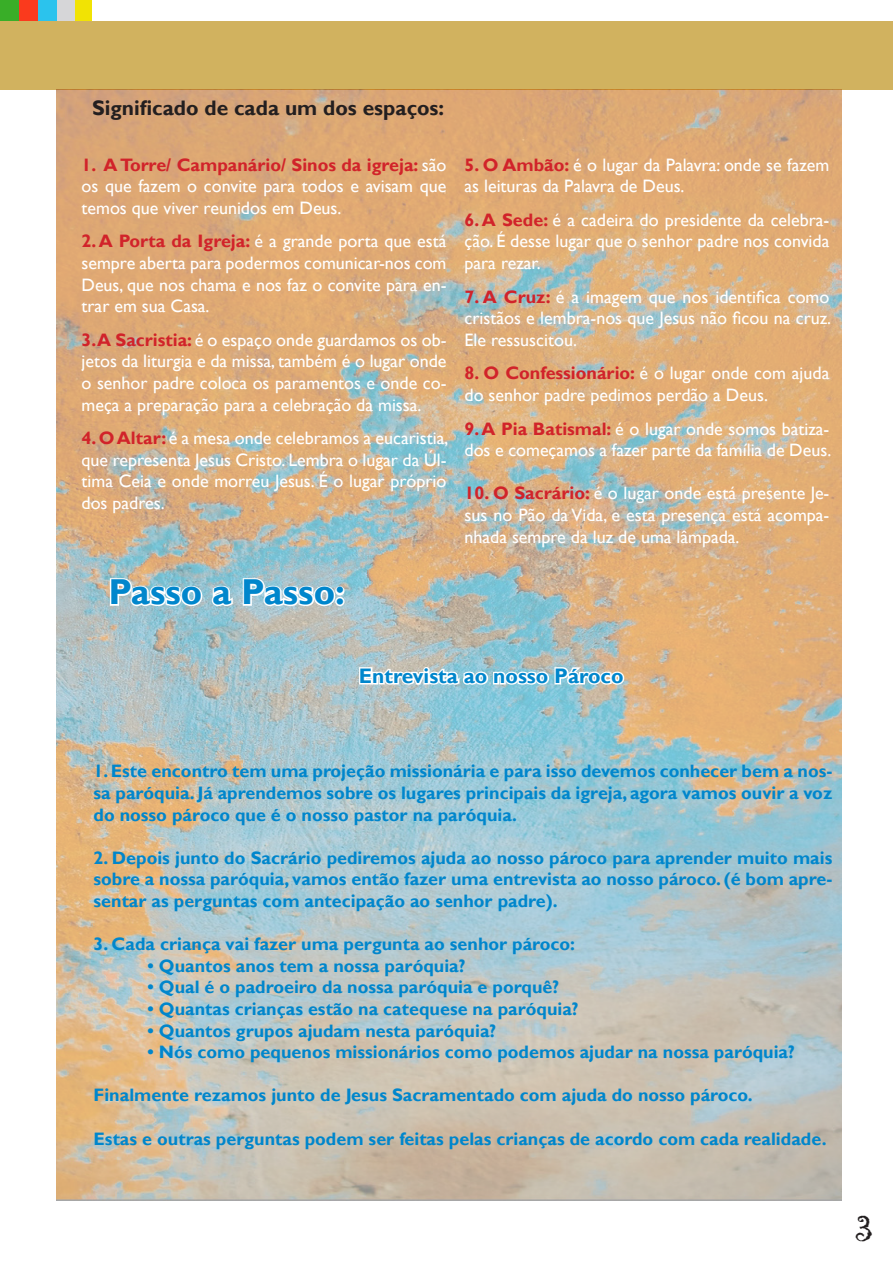
<style>
.page{position:relative;width:893px;height:1263px;background:#fff}
.page>*{position:absolute;margin:0;border:0;box-sizing:border-box;transform-origin:0 0}
.t1{font:45px "Gigi";color:#231f20}
.t2{font:700 36px "Gill Sans";color:#0086cc}
.t3{font:700 21px "Gill Sans";color:#231f20}
.t4{font:700 21px "Gill Sans";color:#0086cc}
.t5{font:18px/21.6px "Gill Sans";color:#fff;text-align:justify}
.t6{font:700 18px/21.6px "Gill Sans";color:#0086cc;text-align:justify}
.s1{font-weight:700;color:#d1232a}
</style>
<div class="page">
<div style="left:73px;top:0;width:19px;height:48px;background:#f1e304"></div>
<div style="left:56px;top:0;width:19px;height:41px;background:#d6d6d8"></div>
<div style="left:38px;top:0;width:18px;height:41px;background:#2bc3ed"></div>
<div style="left:19px;top:0;width:19px;height:44px;background:#fa3a1d"></div>
<div style="left:1px;top:0;width:18px;height:24px;background:#39ae28"></div>
<div style="left:0;top:21px;width:893px;height:68px;background:#d1b25f"></div>
<img style="left:57px;top:89px;width:785px;height:1111px">
<svg style="left:108px;top:576px;width:96px;height:32px"></svg>
<svg style="left:210px;top:584px;width:24px;height:24px"></svg>
<svg style="left:241px;top:576px;width:106px;height:32px"></svg>
<svg style="left:358px;top:664px;width:268px;height:26px"></svg>
<p class="t3" style="left:92px;top:95px;width:354px">Significado de cada um dos espaços:</p>
<p class="t5" style="left:82px;top:154px;width:366px"><span class="s1">1. A Torre/ Campanário/ Sinos da igreja:</span> são os que fazem o convite para todos e avisam que temos que viver reunidos em Deus.</p>
<p class="t5" style="left:82px;top:231px;width:366px"><span class="s1">2. A Porta da Igreja:</span> é a grande porta que está sempre aberta para podermos comunicar-nos com Deus, que nos chama e nos faz o convite para en&shy;trar em sua Casa.</p>
<p class="t5" style="left:82px;top:329px;width:366px"><span class="s1">3.A Sacristia:</span> é o espaço onde guardamos os ob&shy;jetos da liturgia e da missa, também é o lugar onde o senhor padre coloca os paramentos e onde co&shy;meça a preparação para a celebração da missa.</p>
<p class="t5" style="left:82px;top:428px;width:368px"><span class="s1">4. O Altar:</span> é a mesa onde celebramos a eucaristia, que representa Jesus Cristo. Lembra o lugar da Úl&shy;tima Ceia e onde morreu Jesus. É o lugar próprio dos padres.</p>
<p class="t2" style="left:108px;top:570px;width:238px">Passo a Passo:</p>
<p class="t5" style="left:464px;top:154px;width:366px"><span class="s1">5. O Ambão:</span> é o lugar da Palavra: onde se fazem as leituras da Palavra de Deus.</p>
<p class="t5" style="left:464px;top:209px;width:366px"><span class="s1">6. A Sede:</span> é a cadeira do presidente da celebra&shy;ção. É desse lugar que o senhor padre nos convida para rezar.</p>
<p class="t5" style="left:464px;top:286px;width:368px"><span class="s1">7. A Cruz:</span> é a imagem que nos identifica como cristãos e lembra-nos que Jesus não ficou na cruz.<br>Ele ressuscitou.</p>
<p class="t5" style="left:464px;top:363px;width:366px"><span class="s1">8. O Confessionário:</span> é o lugar onde com ajuda do senhor padre pedimos perdão a Deus.</p>
<p class="t5" style="left:464px;top:418px;width:368px"><span class="s1">9. A Pia Batismal:</span> é o lugar onde somos batiza&shy;dos e começamos a fazer parte da família de Deus.</p>
<p class="t5" style="left:464px;top:483px;width:366px"><span class="s1">10. O Sacrário:</span> é o lugar onde está presente Je&shy;sus no Pão da Vida, e esta presença está acompa&shy;nhada sempre da luz de uma lâmpada.</p>
<p class="t4" style="left:359px;top:663px;width:266px">Entrevista ao nosso Pároco</p>
<p class="t6" style="left:94px;top:761px;width:740px">1. Este encontro tem uma projeção missionária e para isso devemos conhecer bem a nos&shy;sa paróquia. Já aprendemos sobre os lugares principais da igreja, agora vamos ouvir a voz do nosso pároco que é o nosso pastor na paróquia.</p>
<p class="t6" style="left:94px;top:847px;width:740px">2. Depois junto do Sacrário pediremos ajuda ao nosso pároco para aprender muito mais sobre a nossa paróquia, vamos então fazer uma entrevista ao nosso pároco. (é bom apre&shy;sentar as perguntas com antecipação ao senhor padre).</p>
<p class="t6" style="left:94px;top:934px;width:483px">3. Cada criança vai fazer uma pergunta ao senhor pároco:</p>
<p class="t6" style="left:148px;top:955px;width:319px">• Quantos anos tem a nossa paróquia?</p>
<p class="t6" style="left:148px;top:977px;width:413px">• Qual é o padroeiro da nossa paróquia e porquê?</p>
<p class="t6" style="left:148px;top:998px;width:433px">• Quantas crianças estão na catequese na paróquia?</p>
<p class="t6" style="left:148px;top:1020px;width:350px">• Quantos grupos ajudam nesta paróquia?</p>
<p class="t6" style="left:148px;top:1042px;width:649px">• Nós como pequenos missionários como podemos ajudar na nossa paróquia?</p>
<p class="t6" style="left:94px;top:1085px;width:661px">Finalmente rezamos junto de Jesus Sacramentado com ajuda do nosso pároco.</p>
<p class="t6" style="left:94px;top:1128px;width:734px">Estas e outras perguntas podem ser feitas pelas crianças de acordo com cada realidade.</p>
<p class="t1" style="left:855px;top:1197px;width:20px">3</p>
</div>
